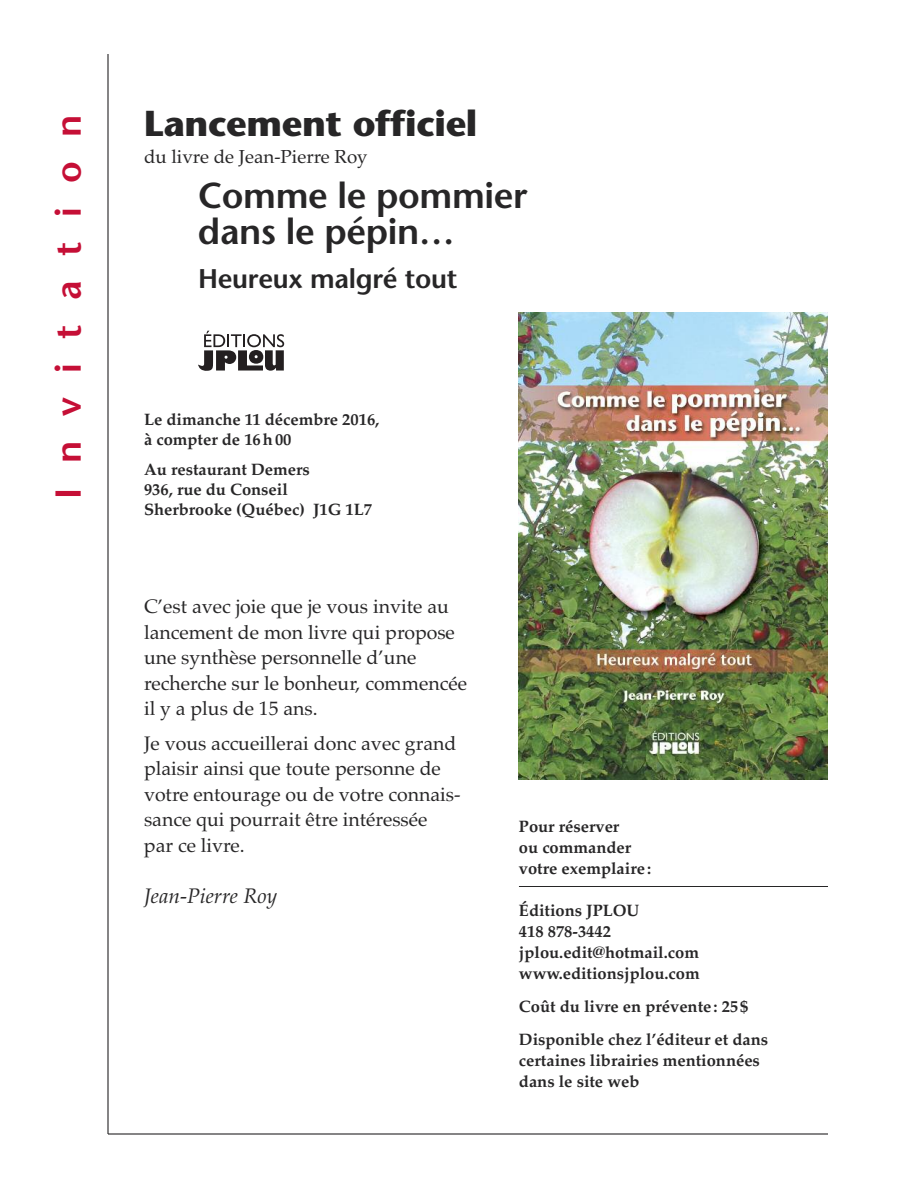
<style>
.page{position:relative;width:918px;height:1188px;background:#fff}
.page>*{position:absolute;margin:0;border:0;box-sizing:border-box;transform-origin:0 0}
.t1{font:600 36px/36px "Stone Sans";letter-spacing:-.01em;color:#272627}
.t2{font:700 36px "Stone Sans";letter-spacing:-.01em;color:#272627}
.t3{font:600 36px "Stone Sans";letter-spacing:.685em;color:#c50f36}
.t4{font:600 27px "Stone Sans";letter-spacing:-.01em;color:#272627}
.t5{font:italic 21px "Palatino";color:#272627}
.t6{font:19.5px/25.5px "Palatino";color:#272627}
.t7{font:18.75px "Palatino";color:#272627}
.t8{font:700 16.5px/21px "Palatino";color:#272627}
</style>
<div class="page">
<hr style="left:107px;top:54px;width:2px;height:1080px;background:#272627">
<img style="left:519px;top:312px;width:309px;height:467px">
<svg style="left:198px;top:331px;width:86px;height:40px"></svg>
<hr style="left:519px;top:886px;width:309px;height:1px;background:#272627">
<hr style="left:108px;top:1133px;width:720px;height:2px;background:#272627">
<h1 class="t3" style="left:55px;top:499px;width:386px;rotate:-90deg">Invitation</h1>
<h1 class="t2" style="left:144px;top:109px;width:335px">Lancement officiel</h1>
<p class="t7" style="left:144px;top:146px;width:225px">du livre de Jean-Pierre Roy</p>
<h1 class="t1" style="left:198px;top:182px;width:331px">Comme le pommier dans le pépin…</h1>
<h2 class="t4" style="left:198px;top:268px;width:261px">Heureux malgré tout</h2>
<p class="t8" style="left:144px;top:409px;width:237px;line-height:20.2px">Le dimanche 11 décembre 2016, à compter de 16h00</p>
<p class="t8" style="left:144px;top:459px;width:230px;line-height:20.2px">Au restaurant Demers<br>936, rue du Conseil<br>Sherbrooke (Québec) J1G 1L7</p>
<p class="t6" style="left:144px;top:594px;width:325px">C’est avec joie que je vous invite au lancement de mon livre qui propose une synthèse personnelle d’une recherche sur le bonheur, commencée il y a plus de 15 ans.</p>
<p class="t6" style="left:144px;top:730px;width:318px">Je vous accueillerai donc avec grand plaisir ainsi que toute personne de votre entourage ou de votre connais&shy;sance qui pourrait être intéressée par ce livre.</p>
<p class="t5" style="left:144px;top:883px;width:135px">Jean-Pierre Roy</p>
<p class="t8" style="left:519px;top:816px;width:134px">Pour réserver<br>ou commander votre exemplaire:</p>
<p class="t8" style="left:519px;top:900px;width:182px">Éditions JPLOU<br>418 878-3442 jplou.edit@hotmail.com www.editionsjplou.com</p>
<p class="t8" style="left:519px;top:990px;width:251px;line-height:33px">Coût du livre en prévente : 25 $<br>Disponible chez l’éditeur et dans</p>
<p class="t8" style="left:519px;top:1050px;width:243px">certaines librairies mentionnées dans le site web</p>
</div>
